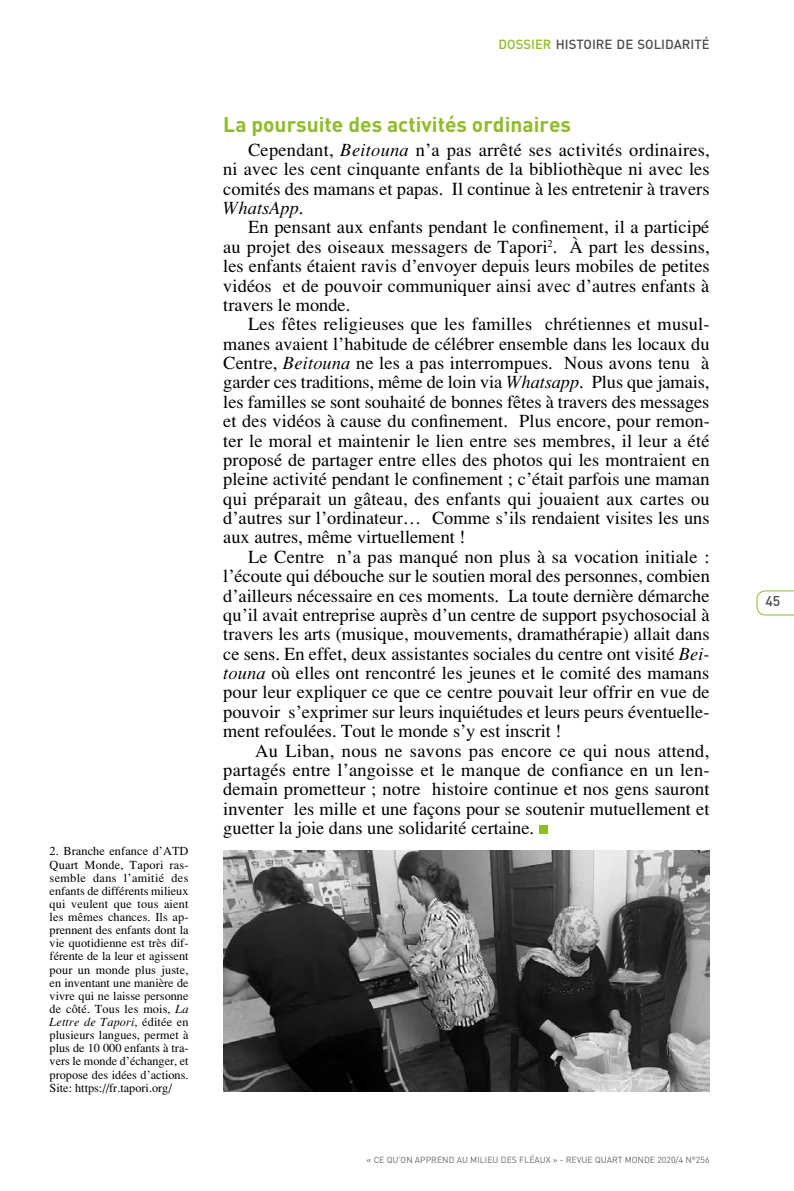
<style>
.page{position:relative;width:794px;height:1191px;background:#fff}
.page>*{position:absolute;margin:0;border:0;box-sizing:border-box;transform-origin:0 0}
.t1{font:700 21px "DIN";color:#8fbc27}
.t2{font:18.38px/19.4px "Times";color:#000;text-align:justify}
.t3{font:500 14px "DIN";color:#4b4b4d}
.t4{font:500 13.12px "DIN";color:#4b4b4d}
.t5{font:12.25px/13.1px "Times";color:#000;text-align:justify}
.t6{font:8.75px "DIN";color:#646567}
.s1{font-style:italic}
.s2{color:#8fbc27}
</style>
<div class="page">
<div style="left:539px;top:825px;width:9px;height:9px;background:#8fbc27"></div>
<svg style="left:756px;top:590px;width:38px;height:25px"></svg>
<img style="left:223px;top:850px;width:486px;height:241px">
<p class="t5" style="left:50px;top:844px;width:140px">2. Branche enfance d’ATD Quart Monde, Tapori ras&shy;semble dans l’amitié des enfants de différents milieux qui veulent que tous aient les mêmes chances. Ils ap&shy;prennent des enfants dont la vie quotidienne est très dif&shy;férente de la leur et agissent pour un monde plus juste, en inventant une manière de vivre qui ne laisse personne de côté. Tous les mois, <span class="s1">La Lettre de Tapori</span>, éditée en plusieurs langues, permet à plus de 10 000 enfants à tra&shy;vers le monde d’échanger, et propose des idées d’actions.<br>Site: https://fr.tapori.org/</p>
<p class="t4" style="left:498px;top:36px;width:213px"><span class="s2">DOSSI ER</span> HISTOI RE DE SOLI DARITÉ</p>
<p class="t1" style="left:223px;top:110px;width:349px">La poursuite des activités ordinaires</p>
<p class="t2" style="left:223px;top:140px;width:488px;text-indent:25px">Cependant, <span class="s1">Beitouna</span> n’a pas arrêté ses activités ordinaires, ni avec les cent cinquante enfants de la bibliothèque ni avec les comités des mamans et papas. Il continue à les entretenir à travers <span class="s1">WhatsApp</span>.</p>
<p class="t2" style="left:223px;top:217px;width:488px;text-indent:25px">En pensant aux enfants pendant le confinement, il a participé au projet des oiseaux messagers de Tapori<sup>2</sup>. À part les dessins, les enfants étaient ravis d’envoyer depuis leurs mobiles de petites vidéos et de pouvoir communiquer ainsi avec d’autres enfants à travers le monde.</p>
<p class="t2" style="left:223px;top:314px;width:488px;text-indent:25px">Les fêtes religieuses que les familles chrétiennes et musul&shy;manes avaient l’habitude de célébrer ensemble dans les locaux du Centre, <span class="s1">Beitouna</span> ne les a pas interrompues. Nous avons tenu à garder ces traditions, même de loin via <span class="s1">Whatsapp</span>. Plus que jamais, les familles se sont souhaité de bonnes fêtes à travers des messages et des vidéos à cause du confinement. Plus encore, pour remon&shy;ter le moral et maintenir le lien entre ses membres, il leur a été proposé de partager entre elles des photos qui les montraient en pleine activité pendant le confinement ; c’était parfois une maman qui préparait un gâteau, des enfants qui jouaient aux cartes ou d’autres sur l’ordinateur… Comme s’ils rendaient visites les uns aux autres, même virtuellement !</p>
<p class="t2" style="left:223px;top:547px;width:488px;text-indent:25px">Le Centre n’a pas manqué non plus à sa vocation initiale : l’écoute qui débouche sur le soutien moral des personnes, combien d’ailleurs nécessaire en ces moments. La toute dernière démarche qu’il avait entreprise auprès d’un centre de support psychosocial à travers les arts (musique, mouvements, dramathérapie) allait dans ce sens. En effet, deux assistantes sociales du centre ont visité <span class="s1">Bei&shy;touna</span> où elles ont rencontré les jeunes et le comité des mamans pour leur expliquer ce que ce centre pouvait leur offrir en vue de pouvoir s’exprimer sur leurs inquiétudes et leurs peurs éventuelle&shy;ment refoulées. Tout le monde s’y est inscrit !</p>
<p class="t2" style="left:223px;top:740px;width:488px;text-indent:32px">Au Liban, nous ne savons pas encore ce qui nous attend, partagés entre l’angoisse et le manque de confiance en un len&shy;demain prometteur ; notre histoire continue et nos gens sauront inventer les mille et une façons pour se soutenir mutuellement et guetter la joie dans une solidarité certaine.</p>
<p class="t6" style="left:367px;top:1154px;width:344px">« CE QU’ON APPREND AU MILIEU DES FLÉAUX » - REVUE QUART MONDE 2020/4 N °256</p>
<p class="t3" style="left:765px;top:592px;width:16px">45</p>
</div>
